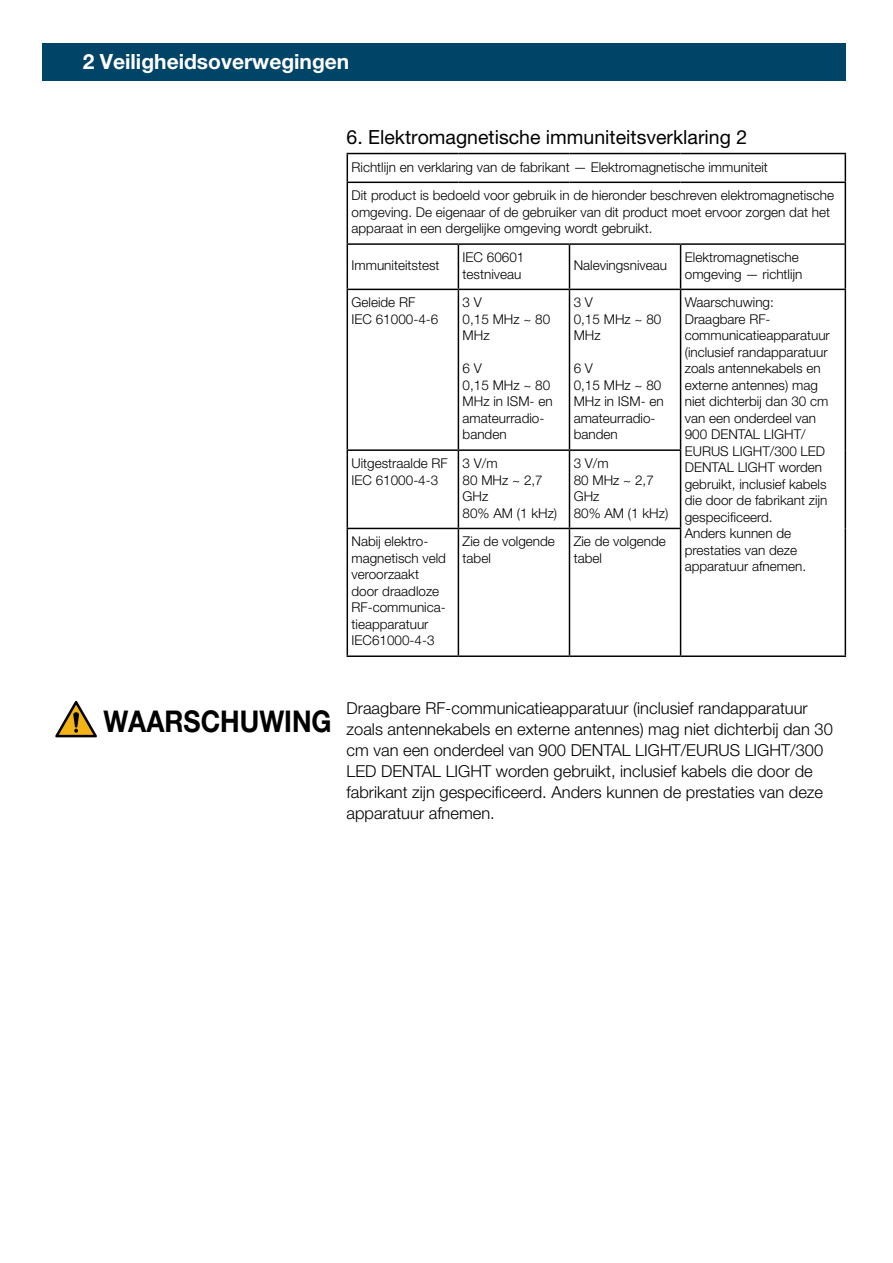
<style>
.page{position:relative;width:893px;height:1263px;background:#fff}
.page>*{position:absolute;margin:0;border:0;box-sizing:border-box;transform-origin:0 0}
.t1{font:700 30px "Helvetica Neue LT Pro";color:#000;scale:.88 1}
.t2{font:700 21px "Helvetica Neue LT Pro";color:#fff}
.t3{font:19.5px "Helvetica Neue LT Pro";color:#000}
.t4{font:300 16.5px/21px "Helvetica Neue LT Pro";color:#000}
.t5{font:300 13.5px/16.5px "Helvetica Neue LT Pro";color:#000}
</style>
<div class="page">
<div style="left:43px;top:43px;width:803px;height:38px;background:#004467"></div>
<hr style="left:347px;top:153px;width:111px;height:1px;background:#000">
<svg style="left:347px;top:154px;width:1px;height:28px"></svg>
<hr style="left:458px;top:153px;width:111px;height:1px;background:#000">
<hr style="left:569px;top:153px;width:112px;height:1px;background:#000">
<hr style="left:681px;top:153px;width:165px;height:1px;background:#000">
<svg style="left:845px;top:154px;width:1px;height:28px"></svg>
<hr style="left:347px;top:182px;width:111px;height:1px;background:#000">
<hr style="left:347px;top:183px;width:1px;height:60px;background:#000">
<hr style="left:458px;top:182px;width:111px;height:1px;background:#000">
<hr style="left:569px;top:182px;width:112px;height:1px;background:#000">
<hr style="left:681px;top:182px;width:165px;height:1px;background:#000">
<hr style="left:845px;top:183px;width:1px;height:60px;background:#000">
<hr style="left:347px;top:243px;width:111px;height:2px;background:#000">
<hr style="left:347px;top:245px;width:1px;height:44px;background:#000">
<hr style="left:458px;top:243px;width:111px;height:2px;background:#000">
<hr style="left:458px;top:245px;width:1px;height:44px;background:#000">
<hr style="left:569px;top:243px;width:112px;height:2px;background:#000">
<hr style="left:569px;top:245px;width:1px;height:44px;background:#000">
<hr style="left:681px;top:243px;width:165px;height:2px;background:#000">
<hr style="left:680px;top:245px;width:1px;height:44px;background:#000">
<hr style="left:845px;top:245px;width:1px;height:44px;background:#000">
<hr style="left:347px;top:289px;width:111px;height:1px;background:#000">
<hr style="left:347px;top:290px;width:1px;height:159px;background:#000">
<hr style="left:458px;top:289px;width:111px;height:1px;background:#000">
<hr style="left:458px;top:290px;width:1px;height:159px;background:#000">
<hr style="left:569px;top:289px;width:112px;height:1px;background:#000">
<hr style="left:569px;top:290px;width:1px;height:159px;background:#000">
<hr style="left:681px;top:289px;width:165px;height:1px;background:#000">
<hr style="left:680px;top:290px;width:1px;height:159px;background:#000">
<hr style="left:845px;top:290px;width:1px;height:160px;background:#000">
<hr style="left:845px;top:450px;width:1px;height:78px;background:#000">
<hr style="left:845px;top:528px;width:1px;height:127px;background:#000">
<hr style="left:681px;top:655px;width:165px;height:2px;background:#000">
<hr style="left:347px;top:449px;width:111px;height:2px;background:#000">
<hr style="left:347px;top:451px;width:1px;height:77px;background:#000">
<hr style="left:458px;top:449px;width:111px;height:2px;background:#000">
<hr style="left:458px;top:451px;width:1px;height:77px;background:#000">
<hr style="left:569px;top:449px;width:112px;height:2px;background:#000">
<hr style="left:569px;top:451px;width:1px;height:77px;background:#000">
<hr style="left:680px;top:451px;width:1px;height:77px;background:#000">
<hr style="left:347px;top:528px;width:111px;height:1px;background:#000">
<hr style="left:347px;top:529px;width:1px;height:126px;background:#000">
<hr style="left:458px;top:528px;width:111px;height:1px;background:#000">
<hr style="left:458px;top:529px;width:1px;height:126px;background:#000">
<hr style="left:569px;top:528px;width:112px;height:1px;background:#000">
<hr style="left:569px;top:529px;width:1px;height:126px;background:#000">
<hr style="left:680px;top:529px;width:1px;height:126px;background:#000">
<hr style="left:347px;top:655px;width:111px;height:2px;background:#000">
<hr style="left:458px;top:655px;width:111px;height:2px;background:#000">
<hr style="left:569px;top:655px;width:112px;height:2px;background:#000">
<svg style="left:55px;top:701px;width:42px;height:36px"></svg>
<h2 class="t2" style="left:83px;top:48px;width:268px">2 Veiligheidsoverwegingen</h2>
<h3 class="t3" style="left:347px;top:126px;width:402px">6. Elektromagnetische immuniteitsverklaring 2</h3>
<p class="t5" style="left:352px;top:152px;width:484px;line-height:28.8px">Richtlijn en verklaring van de fabrikant — Elektromagnetische immuniteit<br>Dit product is bedoeld voor gebruik in de hieronder beschreven elektromagnetische</p>
<p class="t5" style="left:352px;top:204px;width:480px">omgeving. De eigenaar of de gebruiker van dit product moet ervoor zorgen dat het apparaat in een dergelijke omgeving wordt gebruikt.</p>
<p class="t5" style="left:352px;top:257px;width:89px">Immuniteitstest</p>
<p class="t5" style="left:463px;top:249px;width:63px">IEC 60601 testniveau</p>
<p class="t5" style="left:574px;top:257px;width:95px">Nalevingsniveau</p>
<p class="t5" style="left:685px;top:249px;width:119px">Elektromagnetische omgeving — richtlijn</p>
<p class="t5" style="left:352px;top:294px;width:88px">Geleide RF<br>IEC 61000-4-6</p>
<p class="t5" style="left:463px;top:294px;width:89px">3 V<br>0,15 MHz ~ 80<br>MHz</p>
<p class="t5" style="left:463px;top:360px;width:92px">6 V<br>0,15 MHz ~ 80<br>MHz in ISM- en amateurradio&shy;banden</p>
<p class="t5" style="left:685px;top:294px;width:147px">Waarschuwing:<br>Draagbare RF&shy;communicatieapparatuur (inclusief randapparatuur zoals antennekabels en externe antennes) mag niet dichterbij dan 30 cm van een onderdeel van<br>900 DENTAL LIGHT/<br>EURUS LIGHT/300 LED<br>DENTAL LIGHT worden gebruikt, inclusief kabels die door de fabrikant zijn gespecificeerd.<br>Anders kunnen de prestaties van deze apparatuur afnemen.</p>
<p class="t5" style="left:574px;top:294px;width:89px">3 V<br>0,15 MHz ~ 80<br>MHz</p>
<p class="t5" style="left:574px;top:360px;width:92px">6 V<br>0,15 MHz ~ 80<br>MHz in ISM- en amateurradio&shy;banden</p>
<p class="t5" style="left:352px;top:455px;width:98px">Uitgestraalde RF<br>IEC 61000-4-3</p>
<p class="t5" style="left:463px;top:455px;width:96px">3 V/m<br>80 MHz ~ 2,7<br>GHz<br>80% AM (1 kHz)</p>
<p class="t5" style="left:574px;top:455px;width:96px">3 V/m<br>80 MHz ~ 2,7<br>GHz<br>80% AM (1 kHz)</p>
<p class="t5" style="left:351px;top:533px;width:96px">Nabij elektro&shy;magnetisch veld veroorzaakt door draadloze<br>RF-communica&shy;tieapparatuur<br>IEC61000-4-3</p>
<p class="t5" style="left:463px;top:533px;width:94px">Zie de volgende tabel</p>
<p class="t5" style="left:574px;top:533px;width:94px">Zie de volgende tabel</p>
<h1 class="t1" style="left:103px;top:702px;width:261px">WAARSCHUWING</h1>
<p class="t4" style="left:347px;top:697px;width:488px">Draagbare RF-communicatieapparatuur (inclusief randapparatuur zoals antennekabels en externe antennes) mag niet dichterbij dan 30 cm van een onderdeel van 900 DENTAL LIGHT/EURUS LIGHT/300<br>LED DENTAL LIGHT worden gebruikt, inclusief kabels die door de fabrikant zijn gespecificeerd. Anders kunnen de prestaties van deze apparatuur afnemen.</p>
</div>
